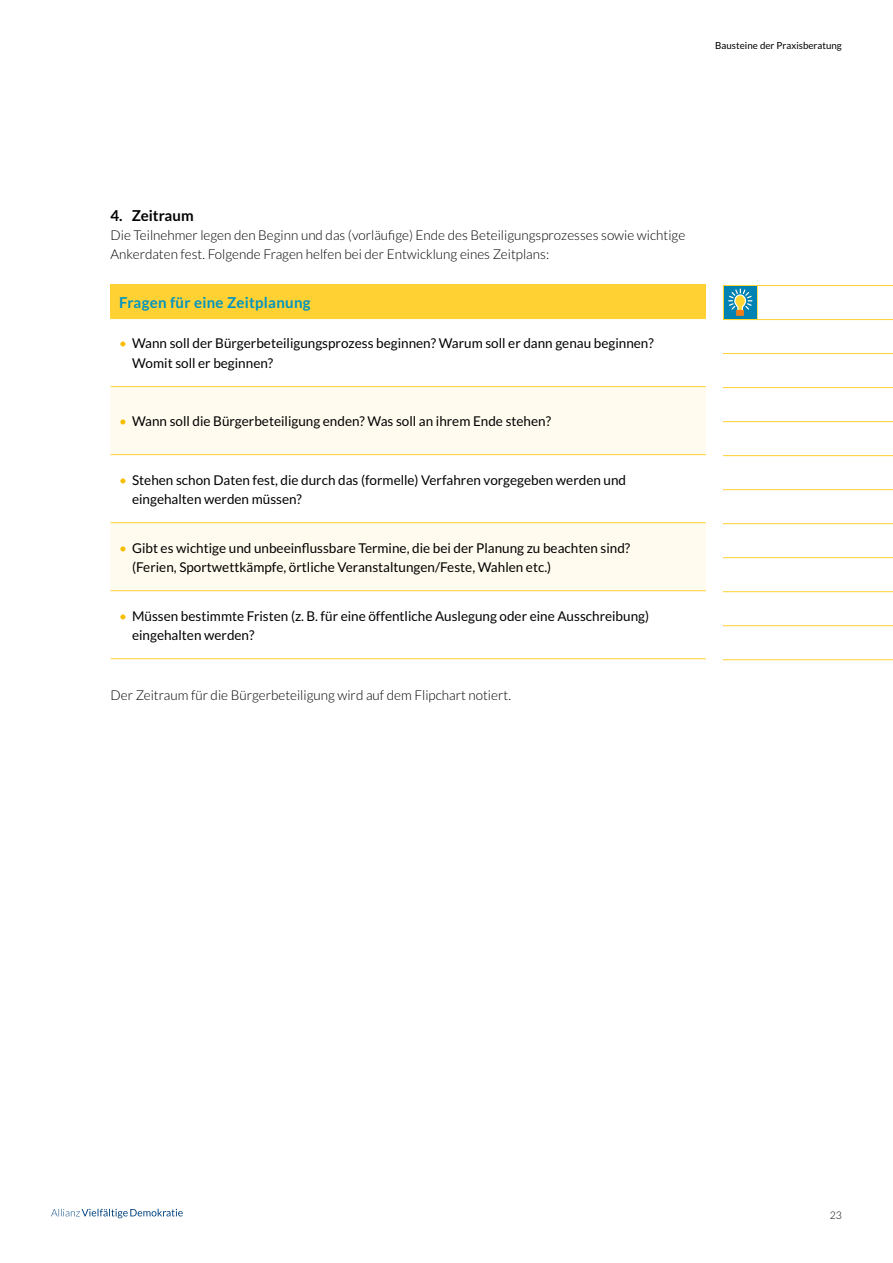
<style>
.page{position:relative;width:893px;height:1263px;background:#fff}
.page>*{position:absolute;margin:0;border:0;box-sizing:border-box;transform-origin:0 0}
.t1{font:700 15px "Lato";letter-spacing:.02em;color:#0094c0}
.t2{font:700 15px "Lato";color:#000}
.t3{font:13.5px/19.2px "Lato";color:#000}
.t4{font:300 13.5px/19.2px "Lato";color:#000}
.t5{font:300 10.5px "Lato";color:#000}
.t6{font:9.75px "Lato";color:#000}
.s1{color:#f7bd00}
</style>
<div class="page">
<svg style="left:51px;top:1209px;width:132px;height:9px"></svg>
<div style="left:111px;top:285px;width:595px;height:34px;background:#ffd132"></div>
<svg style="left:111px;top:319px;width:595px;height:273px"></svg>
<svg style="left:111px;top:387px;width:595px;height:203px;fill:#fffbef"></svg>
<hr style="left:111px;top:386px;width:595px;height:1px;background:#ffd132">
<hr style="left:111px;top:454px;width:595px;height:1px;background:#ffd132">
<hr style="left:111px;top:522px;width:595px;height:1px;background:#ffd132">
<hr style="left:111px;top:590px;width:595px;height:1px;background:#ffd132">
<hr style="left:111px;top:658px;width:595px;height:1px;background:#ffd132">
<hr style="left:723px;top:285px;width:170px;height:1px;background:#ffd132">
<hr style="left:723px;top:319px;width:170px;height:1px;background:#ffd132">
<hr style="left:723px;top:353px;width:170px;height:1px;background:#ffd132">
<hr style="left:723px;top:387px;width:170px;height:1px;background:#ffd132">
<hr style="left:723px;top:421px;width:170px;height:1px;background:#ffd132">
<hr style="left:723px;top:455px;width:170px;height:1px;background:#ffd132">
<hr style="left:723px;top:489px;width:170px;height:1px;background:#ffd132">
<hr style="left:723px;top:523px;width:170px;height:1px;background:#ffd132">
<hr style="left:723px;top:557px;width:170px;height:1px;background:#ffd132">
<hr style="left:723px;top:591px;width:170px;height:1px;background:#ffd132">
<hr style="left:723px;top:625px;width:170px;height:1px;background:#ffd132">
<hr style="left:723px;top:659px;width:170px;height:1px;background:#ffd132">
<svg style="left:723px;top:286px;width:35px;height:33px"></svg>
<p class="t6" style="left:715px;top:40px;width:128px">Bausteine der Praxisberatung</p>
<p class="t2" style="left:111px;top:207px;width:85px">4. Zeitraum</p>
<p class="t4" style="left:111px;top:226px;width:576px">Die Teilnehmer legen den Beginn und das (vorläufige) Ende des Beteiligungsprozesses sowie wichtige<br>Ankerdaten fest. Folgende Fragen helfen bei der Entwicklung eines Zeitplans:</p>
<p class="t1" style="left:119px;top:293px;width:193px">Fragen für eine Zeitplanung</p>
<p class="t3" style="left:132px;top:334px;width:523px;text-indent:-13px"><span class="s1">•</span> Wann soll der Bürgerbeteiligungsprozess beginnen? Warum soll er dann genau beginnen?<br>Womit soll er beginnen?</p>
<p class="t3" style="left:119px;top:411px;width:433px"><span class="s1">•</span> Wann soll die Bürgerbeteiligung enden? Was soll an ihrem Ende stehen?</p>
<p class="t3" style="left:132px;top:470px;width:495px;text-indent:-13px"><span class="s1">•</span> Stehen schon Daten fest, die durch das (formelle) Verfahren vorgegeben werden und eingehalten werden müssen?</p>
<p class="t3" style="left:132px;top:538px;width:500px;text-indent:-13px"><span class="s1">•</span> Gibt es wichtige und unbeeinflussbare Termine, die bei der Planung zu beachten sind? (Ferien, Sportwettkämpfe, örtliche Veranstaltungen/Feste, Wahlen etc.)</p>
<p class="t3" style="left:132px;top:606px;width:518px;text-indent:-13px"><span class="s1">•</span> Müssen bestimmte Fristen (z. B. für eine öffentliche Auslegung oder eine Ausschreibung) eingehalten werden?</p>
<p class="t4" style="left:111px;top:685px;width:402px">Der Zeitraum für die Bürgerbeteiligung wird auf dem Flipchart notiert.</p>
<p class="t5" style="left:830px;top:1209px;width:14px">23</p>
</div>
